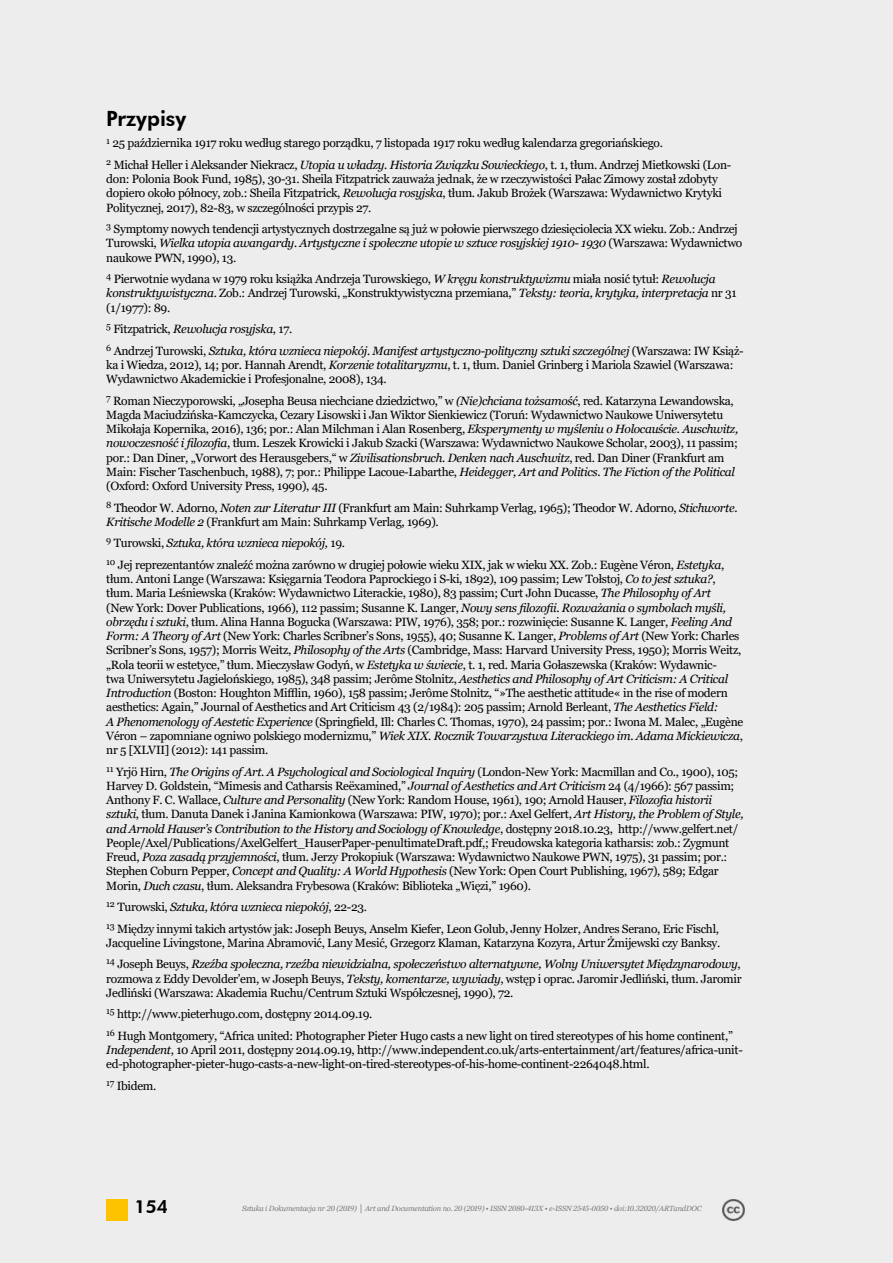
<style>
.page{position:relative;width:893px;height:1263px;background:#ededed}
.page>*{position:absolute;margin:0;border:0;box-sizing:border-box;transform-origin:0 0}
.t1{font:800 21px "Futura BT";color:#000}
.t2{font:800 18px "Futura BT";color:#000}
.t3{font:12px/14.2px "Georgia";letter-spacing:-.025em;color:#000}
.t4{font:italic 12px/21.5px "Georgia";letter-spacing:-.025em;color:#000}
.t5{font:italic 7.5px "Georgia";letter-spacing:-.025em;color:#7c7b7b}
.s1{font-style:italic}
.s2{font-style:normal}
</style>
<div class="page">
<img style="left:723px;top:1199px;width:21px;height:21px">
<div style="left:106px;top:1199px;width:22px;height:21px;background:#fdc300"></div>
<h1 class="t1" style="left:106px;top:106px;width:82px">Przypisy</h1>
<p class="t3" style="left:106px;top:133px;width:627px;line-height:21.5px"><sup>1</sup> 25 października 1917 roku według starego porządku, 7 listopada 1917 roku według kalendarza gregoriańskiego.<br><sup>2</sup> Michał Heller i Aleksander Niekracz, <span class="s1">Utopia u władzy. Historia Związku Sowieckiego</span>, t. 1, tłum. Andrzej Mietkowski (Lon-</p>
<p class="t3" style="left:106px;top:172px;width:617px">don: Polonia Book Fund, 1985), 30-31. Sheila Fitzpatrick zauważa jednak, że w rzeczywistości Pałac Zimowy został zdobyty dopiero około północy, zob.: Sheila Fitzpatrick, <span class="s1">Rewolucja rosyjska</span>, tłum. Jakub Brożek (Warszawa: Wydawnictwo Krytyki<br>Politycznej, 2017), 82-83, w szczególności przypis 27.</p>
<p class="t3" style="left:106px;top:222px;width:638px"><sup>3</sup> Symptomy nowych tendencji artystycznych dostrzegalne są już w połowie pierwszego dziesięciolecia XX wieku. Zob.: Andrzej<br>Turowski, <span class="s1">Wielka utopia awangardy. Artystyczne i społeczne utopie w sztuce rosyjskiej 1910- 1930</span> (Warszawa: Wydawnictwo naukowe PWN, 1990), 13.</p>
<p class="t3" style="left:106px;top:272px;width:632px"><sup>4</sup> Pierwotnie wydana w 1979 roku książka Andrzeja Turowskiego, <span class="s1">W kręgu konstruktywizmu</span> miała nosić tytuł: <span class="s1">Rewolucja konstruktywistyczna</span>. Zob.: Andrzej Turowski, „Konstruktywistyczna przemiana,” <span class="s1">Teksty: teoria, krytyka, interpretacja</span> nr 31 (1/1977): 89.</p>
<p class="t4" style="left:106px;top:318px;width:639px"><sup>5</sup> <span class="s2">Fitzpatrick,</span> Rewolucja rosyjska<span class="s2">, 17.<br></span><sup>6</sup> <span class="s2">Andrzej Turowski,</span> Sztuka, która wznieca niepokój. Manifest artystyczno-polityczny sztuki szczególnej <span class="s2">(Warszawa: IW Książ-</span></p>
<p class="t3" style="left:106px;top:358px;width:629px">ka i Wiedza, 2012), 14; por. Hannah Arendt, <span class="s1">Korzenie totalitaryzmu</span>, t. 1, tłum. Daniel Grinberg i Mariola Szawiel (Warszawa:<br>Wydawnictwo Akademickie i Profesjonalne, 2008), 134.</p>
<p class="t3" style="left:106px;top:394px;width:633px"><sup>7</sup> Roman Nieczyporowski, „Josepha Beusa niechciane dziedzictwo,” w <span class="s1">(Nie)chciana tożsamość</span>, red. Katarzyna Lewandowska, Magda Maciudzińska-Kamczycka, Cezary Lisowski i Jan Wiktor Sienkiewicz (Toruń: Wydawnictwo Naukowe Uniwersytetu Mikołaja Kopernika, 2016), 136; por.: Alan Milchman i Alan Rosenberg, <span class="s1">Eksperymenty w myśleniu o Holocauście. Auschwitz, nowoczesność i filozofia</span>, tłum. Leszek Krowicki i Jakub Szacki (Warszawa: Wydawnictwo Naukowe Scholar, 2003), 11 passim; por.: Dan Diner, „Vorwort des Herausgebers,“ w <span class="s1">Zivilisationsbruch. Denken nach Auschwitz</span>, red. Dan Diner (Frankfurt am Main: Fischer Taschenbuch, 1988), 7; por.: Philippe Lacoue-Labarthe, <span class="s1">Heidegger, Art and Politics. The Fiction of the Political </span>(Oxford: Oxford University Press, 1990), 45.</p>
<p class="t3" style="left:106px;top:501px;width:633px"><sup>8</sup> Theodor W. Adorno, <span class="s1">Noten zur Literatur III</span> (Frankfurt am Main: Suhrkamp Verlag, 1965); Theodor W. Adorno, <span class="s1">Stichworte.<br>Kritische Modelle 2</span> (Frankfurt am Main: Suhrkamp Verlag, 1969).</p>
<p class="t3" style="left:106px;top:533px;width:619px;line-height:21.5px"><sup>9</sup> Turowski, <span class="s1">Sztuka, która wznieca niepokój,</span> 19.<br><sup>10</sup> Jej reprezentantów znaleźć można zarówno w drugiej połowie wieku XIX, jak w wieku XX. Zob.: Eugène Véron, <span class="s1">Estetyka</span>,</p>
<p class="t3" style="left:106px;top:572px;width:638px">tłum. Antoni Lange (Warszawa: Księgarnia Teodora Paprockiego i S-ki, 1892), 109 passim; Lew Tołstoj, <span class="s1">Co to jest sztuka?</span>, tłum. Maria Leśniewska (Kraków: Wydawnictwo Literackie, 1980), 83 passim; Curt John Ducasse, <span class="s1">The Philosophy of Art<br></span>(New York: Dover Publications, 1966), 112 passim; Susanne K. Langer, <span class="s1">Nowy sens filozofii. Rozważania o symbolach myśli, obrzędu i sztuki</span>, tłum. Alina Hanna Bogucka (Warszawa: PIW, 1976), 358; por.: rozwinięcie: Susanne K. Langer, <span class="s1">Feeling And Form: A Theory of Art</span> (New York: Charles Scribner’s Sons, 1955), 40; Susanne K. Langer, <span class="s1">Problems of Art</span> (New York: Charles Scribner’s Sons, 1957); Morris Weitz, <span class="s1">Philosophy of the Arts</span> (Cambridge, Mass: Harvard University Press, 1950); Morris Weitz, „Rola teorii w estetyce,” tłum. Mieczysław Godyń, w <span class="s1">Estetyka w świecie</span>, t. 1, red. Maria Gołaszewska (Kraków: Wydawnic-<br>twa Uniwersytetu Jagielońskiego, 1985), 348 passim; Jerôme Stolnitz, <span class="s1">Aesthetics and Philosophy of Art Criticism: A Critical Introduction</span> (Boston: Houghton Mifflin, 1960), 158 passim; Jerôme Stolnitz, “»The aesthetic attitude« in the rise of modern aesthetics: Again,” Journal of Aesthetics and Art Criticism 43 (2/1984): 205 passim; Arnold Berleant, <span class="s1">The Aesthetics Field:<br>A Phenomenology of Aestetic Experience</span> (Springfield, Ill: Charles C. Thomas, 1970), 24 passim; por.: Iwona M. Malec, „Eugène Véron – zapomniane ogniwo polskiego modernizmu,” <span class="s1">Wiek XIX. Rocznik Towarzystwa Literackiego im. Adama Mickiewicza</span>, nr 5 [XLVII] (2012): 141 passim.</p>
<p class="t3" style="left:106px;top:765px;width:639px"><sup>11</sup> Yrjö Hirn, <span class="s1">The Origins of Art. A Psychological and Sociological Inquiry</span> (London-New York: Macmillan and Co., 1900), 105; Harvey D. Goldstein, “Mimesis and Catharsis Reëxamined,” <span class="s1">Journal of Aesthetics and Art Criticism</span> 24 (4/1966): 567 passim; Anthony F. C. Wallace, <span class="s1">Culture and Personality</span> (New York: Random House, 1961), 190; Arnold Hauser, <span class="s1">Filozofia historii sztuki</span>, tłum. Danuta Danek i Janina Kamionkowa (Warszawa: PIW, 1970); por.: Axel Gelfert, <span class="s1">Art History, the Problem of Style, and Arnold Hauser’s Contribution to the History and Sociology of Knowledge</span>, dostępny 2018.10.23, http://www.gelfert.net/ People/Axel/Publications/AxelGelfert_HauserPaper-penultimateDraft.pdf,; Freudowska kategoria katharsis: zob.: Zygmunt Freud, <span class="s1">Poza zasadą przyjemności</span>, tłum. Jerzy Prokopiuk (Warszawa: Wydawnictwo Naukowe PWN, 1975), 31 passim; por.:<br>Stephen Coburn Pepper, <span class="s1">Concept and Quality: A World Hypothesis</span> (New York: Open Court Publishing, 1967), 589; Edgar Morin, <span class="s1">Duch czasu</span>, tłum. Aleksandra Frybesowa (Kraków: Biblioteka „Więzi,” 1960).</p>
<p class="t3" style="left:106px;top:896px;width:614px;line-height:21.5px"><sup>12</sup> Turowski, <span class="s1">Sztuka, która wznieca niepokój</span>, 22-23.<br><sup>13</sup> Między innymi takich artystów jak: Joseph Beuys, Anselm Kiefer, Leon Golub, Jenny Holzer, Andres Serano, Eric Fischl,</p>
<p class="t3" style="left:106px;top:932px;width:636px;line-height:21.5px">Jacqueline Livingstone, Marina Abramović, Lany Mesić, Grzegorz Klaman, Katarzyna Kozyra, Artur Żmijewski czy Banksy.<br><sup>14</sup> Joseph Beuys, <span class="s1">Rzeźba społeczna, rzeźba niewidzialna, społeczeństwo alternatywne, Wolny Uniwersytet Międzynarodowy</span>,</p>
<p class="t3" style="left:106px;top:971px;width:637px">rozmowa z Eddy Devolder’em, w Joseph Beuys, <span class="s1">Teksty, komentarze, wywiady</span>, wstęp i oprac. Jaromir Jedliński, tłum. Jaromir<br>Jedliński (Warszawa: Akademia Ruchu/Centrum Sztuki Współczesnej, 1990), 72.</p>
<p class="t3" style="left:106px;top:1004px;width:628px;line-height:21.5px"><sup>15</sup> http://www.pieterhugo.com, dostępny 2014.09.19.<br><sup>16</sup> Hugh Montgomery, “Africa united: Photographer Pieter Hugo casts a new light on tired stereotypes of his home continent,”</p>
<p class="t3" style="left:106px;top:1043px;width:638px"><span class="s1">Independent</span>, 10 April 2011, dostępny 2014.09.19, http://www.independent.co.uk/arts-entertainment/art/features/africa-unit&shy;ed-photographer-pieter-hugo-casts-a-new-light-on-tired-stereotypes-of-his-home-continent-2264048.html.</p>
<p class="t3" style="left:106px;top:1079px;width:52px"><sup>17</sup> Ibidem.</p>
<h2 class="t2" style="left:135px;top:1195px;width:35px">154</h2>
<p class="t5" style="left:242px;top:1203px;width:461px">Sztuka i Dokumentacja nr 20 (2019) │ Art and Documentation no. 20 (2019) • ISSN 2080-413X • e-ISSN 2545-0050 • doi:10.32020/ARTandDOC</p>
</div>
